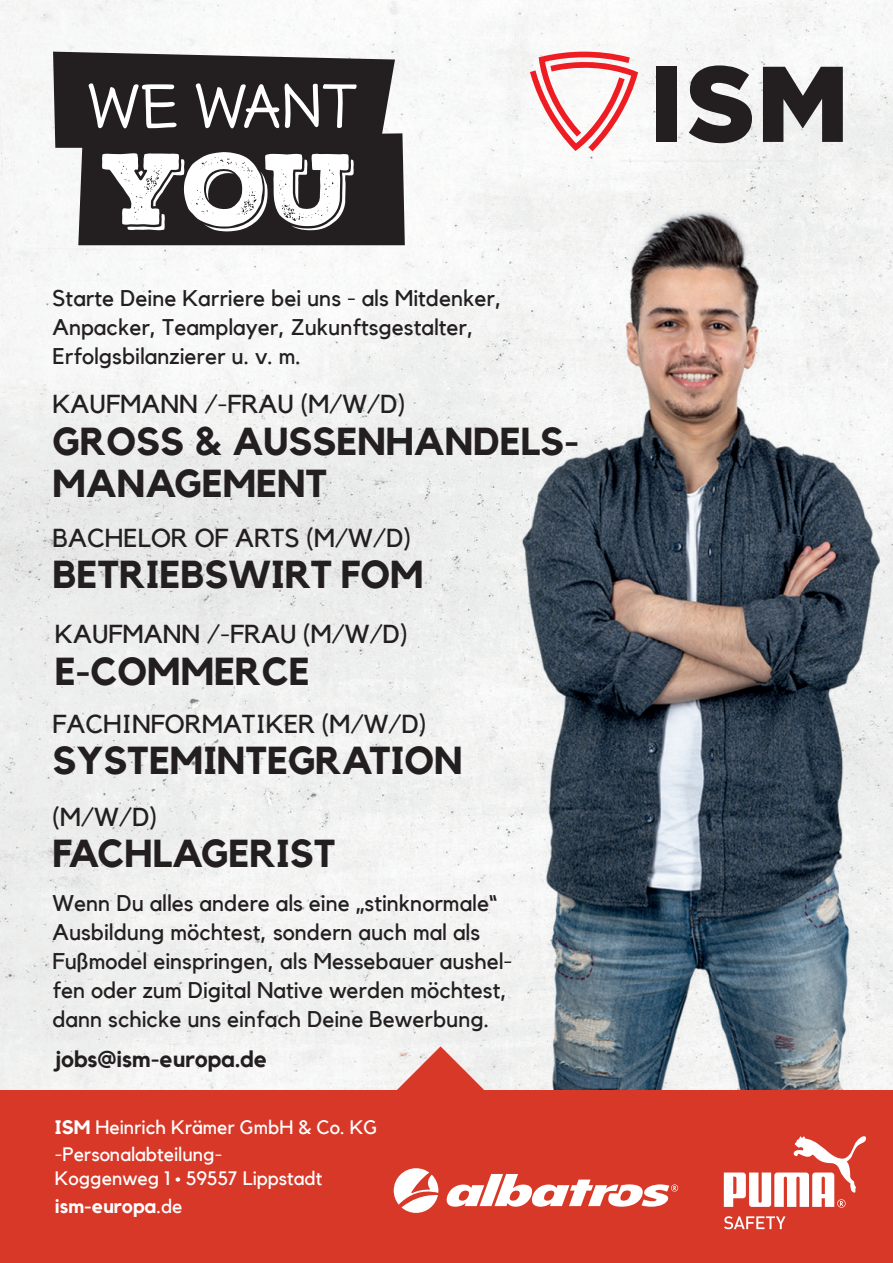
<style>
.page{position:relative;width:893px;height:1263px;background:#fff}
.page>*{position:absolute;margin:0;border:0;box-sizing:border-box;transform-origin:0 0}
.t1{font:98.1px "Nexa Rust Slab Black Shadow 01";color:#fff}
.t2{font:expanded 61.95px "Nexa Rust Handmade";letter-spacing:.01em;color:#fff}
.t3{font:700 38.85px/42.2px "Kollektif";color:#231f20}
.t4{font:25.95px "Kollektif";color:#231f20}
.t5{font:22.65px/29.1px "Kollektif";color:#231f20}
.t6{font:700 22.65px "Kollektif";color:#231f20}
.t7{font:19.5px/27.2px "Kollektif";color:#fff}
.s1{font-weight:700}
</style>
<div class="page">
<img style="left:0;top:0;width:893px;height:1090px">
<div style="left:0;top:1090px;width:893px;height:173px;background:#d73828"></div>
<svg style="left:376px;top:1046px;width:302px;height:167px"></svg>
<svg style="left:724px;top:1136px;width:142px;height:72px"></svg>
<svg style="left:724px;top:1216px;width:61px;height:13px"></svg>
<svg style="left:53px;top:52px;width:352px;height:193px;background:#363333"></svg>
<svg style="left:530px;top:52px;width:108px;height:99px"></svg>
<svg style="left:689px;top:65px;width:63px;height:78px"></svg>
<div style="left:656px;top:67px;width:21px;height:75px;background:#231f20"></div>
<svg style="left:763px;top:67px;width:80px;height:75px"></svg>
<h2 class="t2" style="left:88px;top:73px;width:272px">WE WANT</h2>
<h1 class="t1" style="left:101px;top:123px;width:255px">YOU</h1>
<p class="t5" style="left:52px;top:283px;width:451px">Starte Deine Karriere bei uns - als Mitdenker,<br>Anpacker, Teamplayer, Zukunftsgestalter,<br>Erfolgsbilanzierer u. v. m.</p>
<p class="t4" style="left:52px;top:389px;width:355px">KAUFMANN /-FRAU (M/W/D)</p>
<h3 class="t3" style="left:52px;top:420px;width:528px">GROSS &amp; AUSSENHANDELS-<br>MANAGEMENT</h3>
<p class="t4" style="left:52px;top:522px;width:360px">BACHELOR OF ARTS (M/W/D)</p>
<h3 class="t3" style="left:52px;top:553px;width:372px">BETRIEBSWIRT FOM</h3>
<p class="t4" style="left:55px;top:619px;width:355px">KAUFMANN /-FRAU (M/W/D)</p>
<h3 class="t3" style="left:55px;top:650px;width:256px">E-COMMERCE</h3>
<p class="t4" style="left:52px;top:708px;width:376px">FACHINFORMATIKER (M/W/D)</p>
<h3 class="t3" style="left:52px;top:739px;width:412px">SYSTEMINTEGRATION</h3>
<p class="t4" style="left:53px;top:801px;width:106px">(M/W/D)</p>
<h3 class="t3" style="left:53px;top:832px;width:284px">FACHLAGERIST</h3>
<p class="t5" style="left:52px;top:888px;width:461px">Wenn Du alles andere als eine „stinknormale“ Ausbildung möchtest, sondern auch mal als Fußmodel einspringen, als Messebauer aushel&shy;fen oder zum Digital Native werden möchtest, dann schicke uns einfach Deine Bewerbung.</p>
<p class="t6" style="left:55px;top:1046px;width:214px">jobs@ism-europa.de</p>
<p class="t7" style="left:55px;top:1114px;width:324px"><span class="s1">ISM</span> Heinrich Krämer GmbH &amp; Co. KG -Personalabteilung-</p>
<p class="t7" style="left:55px;top:1164px;width:269px;line-height:27.9px">Koggenweg 1 • 59557 Lippstadt <span class="s1">ism-europa</span>.de</p>
</div>
